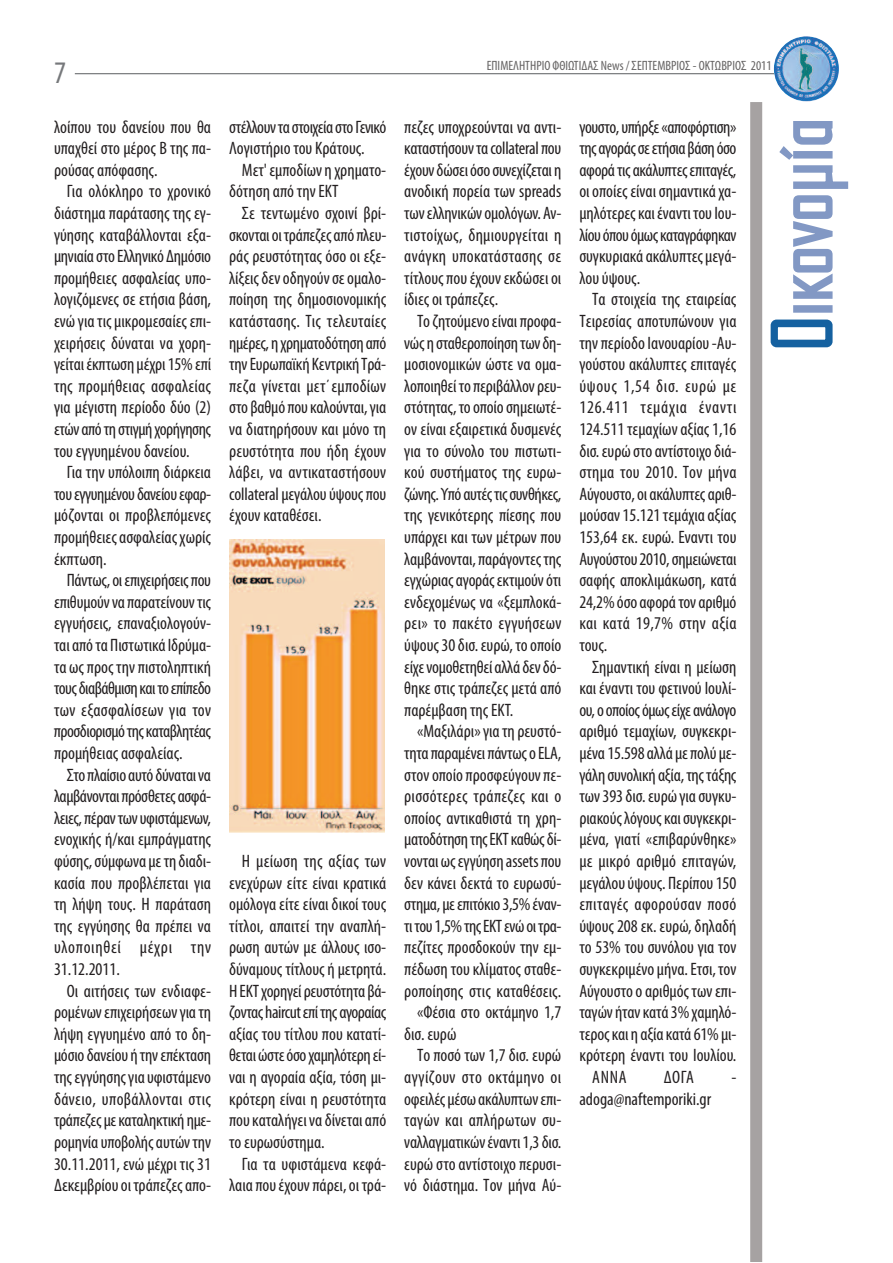
<style>
.page{position:relative;width:893px;height:1263px;background:#fff}
.page>*{position:absolute;margin:0;border:0;box-sizing:border-box;transform-origin:0 0}
.t1{font:condensed 31.5px "Myriad Pro";color:#76787b}
.t2{font:condensed 18px/21.6px "Myriad Pro";color:#231f20;text-align:justify}
.t3{font:condensed 18px/21.6px "Myriad Pro";letter-spacing:-.02em;color:#231f20}
.t4{font:condensed 18px "Myriad Pro";letter-spacing:-.025em;color:#231f20}
.t5{font:condensed 18px "Myriad Pro";letter-spacing:.025em;color:#231f20}
.t6{font:condensed 13.5px "Myriad Pro";color:#646262}
</style>
<div class="page">
<hr style="left:75px;top:73px;width:751px;height:1px;background:#76787b">
<img style="left:774px;top:36px;width:65px;height:65px;border-radius:50%">
<img style="left:230px;top:540px;width:154px;height:293px">
<div style="left:750px;top:102px;width:12px;height:1160px;background:#a6a2a2"></div>
<h1 class="t1" style="left:54px;top:62px;width:14px">7</h1>
<p class="t2" style="left:54px;top:117px;width:159px">λοίπου του δανείου που θα υπαχθεί στο μέρος Β της πα&shy;ρούσας απόφασης.</p>
<p class="t2" style="left:54px;top:182px;width:159px;text-indent:13px">Για ολόκληρο το χρονικό διάστημα παράτασης της εγ&shy;γύησης καταβάλλονται εξα&shy;μηνιαίαστοΕλληνικό Δημόσιο προμήθειες ασφαλείας υπο&shy;λογιζόμενες σε ετήσια βάση, ενώ γιατιςμικρομεσαίεςεπι&shy;χειρήσεις δύναται να χορη&shy;γείταιέκπτωση μέχρι15%επί της προμήθειας ασφαλείας για μέγιστη περίοδο δύο (2) ετώναπότη στιγμή χορήγησης του εγγυημένου δανείου.</p>
<p class="t2" style="left:54px;top:463px;width:159px;text-indent:13px">Για την υπόλοιπη διάρκεια τουεγγυημένουδανείουεφαρ&shy;μόζονται οι προβλεπόμενες προμήθειεςασφαλείαςχωρίς έκπτωση.</p>
<p class="t2" style="left:54px;top:571px;width:159px;text-indent:13px">Πάντως,οιεπιχειρήσεις που επιθυμούννα παρατείνουντις εγγυήσεις, επαναξιολογούν&shy;ταιαπότα ΠιστωτικάΙδρύμα&shy;τα ως προς την πιστοληπτική τουςδιαβάθμιση καιτοεπίπεδο των εξασφαλίσεων για τον προσδιορισμότηςκαταβλητέας προμήθειας ασφαλείας.</p>
<p class="t2" style="left:54px;top:765px;width:159px;text-indent:13px">Στο πλαίσιοαυτόδύναταινα λαμβάνονται πρόσθετεςασφά&shy;λειες, πέραντωνυφιστάμενων, ενοχικής ή/και εμπράγματης φύσης,σύμφωναμετη διαδι&shy;κασία που προβλέπεται για τη λήψη τους. Η παράταση της εγγύησης θα πρέπει να υλοποιηθεί μέχρι την 31.12.2011.</p>
<p class="t2" style="left:54px;top:981px;width:159px;text-indent:13px">Οι αιτήσεις των ενδιαφε&shy;ρομένωνεπιχειρήσεωνγιατη λήψη εγγυημένο από το δη&shy;μόσιοδανείου ή τηνεπέκταση τηςεγγύησηςγιαυφιστάμενο δάνειο, υποβάλλονται στις τράπεζεςμεκαταληκτική ημε&shy;ρομηνίαυποβολήςαυτώντην 30.11.2011, ενώ μέχρι τις 31<br>Δεκεμβρίουοιτράπεζεςαπο-</p>
<p class="t6" style="left:487px;top:60px;width:286px">ΕΠΙΜΕΛΗΤΗΡΙΟ ΦΘΙΩΤΙΔΑΣ News / ΣΕΠΤΕΜΒΡΙΟΣ - ΟΚΤΩΒΡΙΟΣ 2011</p>
<p class="t3" style="left:229px;top:117px;width:159px">στέλλουνταστοιχείαστοΓενικό<br>Λογιστήριο του Κράτους.</p>
<p class="t2" style="left:229px;top:161px;width:159px;text-indent:13px">Μετ'εμποδίων η χρηματο&shy;δότηση από την ΕΚΤ</p>
<p class="t2" style="left:229px;top:204px;width:159px;text-indent:13px">Σε τεντωμένο σχοινί βρί&shy;σκονταιοιτράπεζεςαπό πλευ&shy;ράς ρευστότητας όσο οι εξε&shy;λίξειςδενοδηγούνσεομαλο&shy;ποίηση της δημοσιονομικής κατάστασης. Τις τελευταίες ημέρες, η χρηματοδότηση από τηνΕυρωπαϊκή ΚεντρικήΤρά&shy;πεζα γίνεται μετ΄εμποδίων στο βαθμό πουκαλούνται,για να διατηρήσουν και μόνο τη ρευστότητα που ήδη έχουν λάβει, να αντικαταστήσουν collateralμεγάλουύψους που έχουν καταθέσει.</p>
<p class="t2" style="left:229px;top:852px;width:159px;text-indent:13px">Η μείωση της αξίας των ενεχύρων είτε είναι κρατικά ομόλογα είτε είναι δικοί τους τίτλοι, απαιτεί την αναπλή&shy;ρωση αυτών με άλλους ισο&shy;δύναμους τίτλους ή μετρητά.<br>Η ΕΚΤχορηγείρευστότητα βά&shy;ζοντας haircutεπίτηςαγοραίας αξίας του τίτλου που κατατί&shy;θεταιώστεόσοχαμηλότερη εί&shy;ναι η αγοραία αξία, τόση μι&shy;κρότερη είναι η ρευστότητα πουκαταλήγειναδίνεταιαπό το ευρωσύστημα.</p>
<p class="t2" style="left:229px;top:1154px;width:159px;text-align:right">Για τα υφιστάμενα κεφά&shy;λαια πουέχουν πάρει,οιτρά-</p>
<p class="t2" style="left:404px;top:117px;width:159px">πεζες υποχρεούνται να αντι&shy;καταστήσουνταcollateral που έχουνδώσειόσοσυνεχίζεται η ανοδική πορεία των spreads τωνελληνικώνομολόγων. Αν&shy;τιστοίχως, δημιουργείται η ανάγκη υποκατάστασης σε τίτλους πουέχουνεκδώσειοι ίδιες οι τράπεζες.</p>
<p class="t2" style="left:404px;top:312px;width:159px;text-indent:13px">Τοζητούμενοείναι προφα&shy;νώς η σταθεροποίηση τωνδη&shy;μοσιονομικών ώστε να ομα&shy;λοποιηθείτο περιβάλλονρευ&shy;στότητας,τοοποίοσημειωτέ&shy;ον είναι εξαιρετικά δυσμενές για το σύνολο του πιστωτι&shy;κού συστήματος της ευρω&shy;ζώνης. Υπόαυτέςτιςσυνθήκες, της γενικότερης πίεσης που υπάρχει και των μέτρων που λαμβάνονται, παράγοντεςτης εγχώριαςαγοράςεκτιμούνότι ενδεχομένως να «ξεμπλοκά&shy;ρει» το πακέτο εγγυήσεων ύψους30δισ.ευρώ,τοοποίο είχενομοθετηθείαλλάδενδό&shy;θηκε στις τράπεζες μετά από παρέμβαση της ΕΚΤ.</p>
<p class="t2" style="left:417px;top:722px;width:146px">«Μαξιλάρι»γιατη ρευστό-</p>
<p class="t2" style="left:404px;top:744px;width:159px">τητα παραμένει πάντωςοELA,</p>
<p class="t2" style="left:404px;top:765px;width:159px">στονοποίο προσφεύγουν πε-</p>
<p class="t2" style="left:404px;top:787px;width:159px">ρισσότερες τράπεζες και ο</p>
<p class="t2" style="left:404px;top:809px;width:159px">οποίος αντικαθιστά τη χρη-</p>
<p class="t3" style="left:404px;top:830px;width:159px">ματοδότηση τηςΕΚΤκαθώςδί-</p>
<p class="t2" style="left:404px;top:852px;width:159px">νονταιωςεγγύηση assets που</p>
<p class="t2" style="left:404px;top:873px;width:159px">δεν κάνει δεκτά το ευρωσύ-</p>
<p class="t3" style="left:404px;top:895px;width:159px">στημα,μεεπιτόκιο3,5%έναν-</p>
<p class="t4" style="left:404px;top:919px;width:159px">τιτου1,5%τηςΕΚΤενώοιτρα-</p>
<p class="t2" style="left:404px;top:938px;width:159px">πεζίτες προσδοκούν την εμ-</p>
<p class="t2" style="left:404px;top:960px;width:159px">πέδωση του κλίματος σταθε-</p>
<p class="t2" style="left:404px;top:981px;width:159px">ροποίησης στις καταθέσεις.</p>
<p class="t2" style="left:417px;top:1003px;width:146px">«Φέσια στο οκτάμηνο 1,7</p>
<p class="t2" style="left:404px;top:1025px;width:54px">δισ. ευρώ</p>
<p class="t2" style="left:417px;top:1046px;width:146px">Το ποσό των 1,7 δισ. ευρώ</p>
<p class="t5" style="left:404px;top:1071px;width:159px">αγγίζουν στο οκτάμηνο οι</p>
<p class="t2" style="left:404px;top:1089px;width:159px">οφειλέςμέσωακάλυπτωνεπι-</p>
<p class="t2" style="left:404px;top:1111px;width:159px">ταγών και απλήρωτων συ-</p>
<p class="t2" style="left:404px;top:1133px;width:159px">ναλλαγματικώνέναντι1,3δισ.</p>
<p class="t2" style="left:404px;top:1154px;width:159px">ευρώ στο αντίστοιχο περυσι-</p>
<p class="t2" style="left:404px;top:1176px;width:159px">νό διάστημα. Τον μήνα Αύ-</p>
<p class="t2" style="left:579px;top:117px;width:159px">γουστο,υπήρξε«αποφόρτιση» τηςαγοράςσεετήσια βάση όσο αφοράτιςακάλυπτεςεπιταγές, οιοποίεςείναισημαντικάχα&shy;μηλότερεςκαιέναντιτουΙου&shy;λίουόπουόμωςκαταγράφηκαν συγκυριακάακάλυπτεςμεγά&shy;λου ύψους.</p>
<p class="t2" style="left:579px;top:290px;width:159px;text-indent:13px">Τα στοιχεία της εταιρείας Τειρεσίας αποτυπώνουν για την περίοδοΙανουαρίου-Αυ&shy;γούστου ακάλυπτες επιταγές ύψους 1,54 δισ. ευρώ με 126.411 τεμάχια έναντι 124.511τεμαχίωναξίας1,16 δισ.ευρώ στοαντίστοιχοδιά&shy;στημα του 2010. Τον μήνα Αύγουστο,οιακάλυπτεςαριθ&shy;μούσαν15.121τεμάχιααξίας 153,64 εκ. ευρώ. Εναντι του Αυγούστου2010,σημειώνεται σαφής αποκλιμάκωση, κατά 24,2%όσοαφοράτοναριθμό και κατά 19,7% στην αξία τους.</p>
<p class="t2" style="left:592px;top:657px;width:146px">Σημαντική είναι η μείωση</p>
<p class="t2" style="left:579px;top:679px;width:159px">και έναντι του φετινού Ιουλί-</p>
<p class="t4" style="left:579px;top:703px;width:159px">ου,οοποίοςόμωςείχεανάλογο</p>
<p class="t2" style="left:579px;top:722px;width:159px">αριθμό τεμαχίων, συγκεκρι-</p>
<p class="t2" style="left:579px;top:744px;width:159px">μένα15.598αλλάμε πολύμε-</p>
<p class="t2" style="left:579px;top:765px;width:159px">γάλη συνολική αξία,τηςτάξης</p>
<p class="t2" style="left:579px;top:787px;width:159px">των393δισ.ευρώ γιασυγκυ-</p>
<p class="t2" style="left:579px;top:809px;width:159px">ριακούςλόγουςκαισυγκεκρι-</p>
<p class="t2" style="left:579px;top:830px;width:159px">μένα, γιατί «επιβαρύνθηκε»</p>
<p class="t2" style="left:579px;top:852px;width:159px">με μικρό αριθμό επιταγών,</p>
<p class="t2" style="left:579px;top:873px;width:159px">μεγάλουύψους. Περίπου150</p>
<p class="t5" style="left:579px;top:898px;width:159px">επιταγές αφορούσαν ποσό</p>
<p class="t2" style="left:579px;top:917px;width:159px">ύψους 208 εκ. ευρώ, δηλαδή</p>
<p class="t2" style="left:579px;top:938px;width:159px">το 53% του συνόλου για τον</p>
<p class="t2" style="left:579px;top:960px;width:159px">συγκεκριμένομήνα.Ετσι,τον</p>
<p class="t2" style="left:579px;top:981px;width:159px">Αύγουστοοαριθμόςτωνεπι-</p>
<p class="t2" style="left:579px;top:1003px;width:159px">ταγών ήτανκατά3%χαμηλό-</p>
<p class="t2" style="left:579px;top:1025px;width:159px">τεροςκαι η αξίακατά61%μι-</p>
<p class="t2" style="left:579px;top:1046px;width:159px">κρότερη έναντι του Ιουλίου.</p>
<p class="t2" style="left:592px;top:1068px;width:36px">ΑΝΝΑ</p>
<p class="t2" style="left:664px;top:1068px;width:32px">ΔΟΓΑ</p>
<p class="t2" style="left:731px;top:1068px;width:7px">-</p>
<p class="t2" style="left:579px;top:1089px;width:133px">adoga@naftemporiki.gr</p>
</div>
